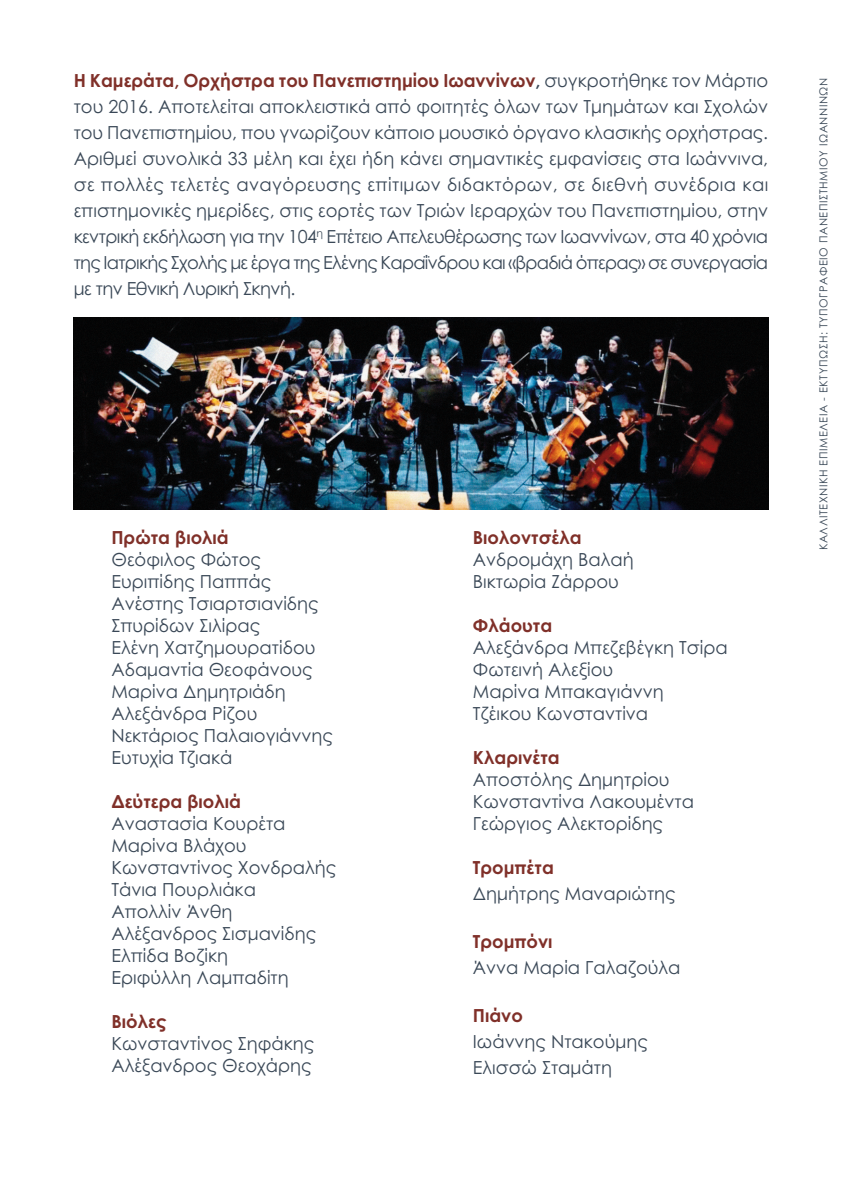
<style>
.page{position:relative;width:842px;height:1191px;background:#fff}
.page>*{position:absolute;margin:0;border:0;box-sizing:border-box;transform-origin:0 0}
.t1{font:18px/22px "Century Gothic";color:#3a4857}
.t2{font:700 18px "Century Gothic";color:#803029}
.t3{font:11px "Century Gothic";letter-spacing:.05em;color:#3a4857}
.s1{font-weight:700;color:#803029}
.s2{font-weight:700}
</style>
<div class="page">
<img style="left:74px;top:317px;width:694px;height:193px">
<p class="t1" style="left:74px;top:68px;width:696px;line-height:26px;text-align:justify"><span class="s1">Η Καμεράτα, Ορχήστρα του Πανεπιστημίου Ιωαννίνων</span><span class="s2">,</span> συγκροτήθηκε τον Μάρτιο του 2016. Αποτελείται αποκλειστικά από φοιτητές όλων των Τμημάτων και Σχολών του Πανεπιστημίου, που γνωρίζουν κάποιο μουσικό όργανο κλασικής ορχήστρας.<br>Αριθμεί συνολικά 33 μέλη και έχει ήδη κάνει σημαντικές εμφανίσεις στα Ιωάννινα, σε πολλές τελετές αναγόρευσης επίτιμων διδακτόρων, σε διεθνή συνέδρια και επιστημονικές ημερίδες, στις εορτές των Τριών Ιεραρχών του Πανεπιστημίου, στην κεντρική εκδήλωση για την 104<sup>η</sup> Επέτειο Απελευθέρωσης των Ιωαννίνων, στα 40 χρόνια της Ιατρικής Σχολής με έργα της Ελένης Καραΐνδρου και «βραδιά όπερας» σε συνεργασία με την Εθνική Λυρική Σκηνή.</p>
<p class="t2" style="left:111px;top:527px;width:119px">Πρώτα βιολιά</p>
<p class="t1" style="left:111px;top:548px;width:223px">Θεόφιλος Φώτος<br>Ευριπίδης Παππάς<br>Ανέστης Τσιαρτσιανίδης<br>Σπυρίδων Σιλίρας<br>Ελένη Χατζημουρατίδου<br>Αδαμαντία Θεοφάνους<br>Μαρίνα Δημητριάδη<br>Αλεξάνδρα Ρίζου<br>Νεκτάριος Παλαιογιάννης<br>Ευτυχία Τζιακά</p>
<p class="t2" style="left:111px;top:791px;width:131px">Δεύτερα βιολιά</p>
<p class="t1" style="left:111px;top:812px;width:226px">Αναστασία Κουρέτα<br>Μαρίνα Βλάχου<br>Κωνσταντίνος Χονδραλής<br>Τάνια Πουρλιάκα<br>Απολλίν Άνθη<br>Αλέξανδρος Σισμανίδης<br>Ελπίδα Βοζίκη<br>Εριφύλλη Λαμπαδίτη</p>
<p class="t2" style="left:111px;top:1011px;width:57px">Βιόλες</p>
<p class="t1" style="left:111px;top:1032px;width:204px">Κωνσταντίνος Σηφάκης<br>Αλέξανδρος Θεοχάρης</p>
<p class="t2" style="left:473px;top:527px;width:110px">Βιολοντσέλα</p>
<p class="t1" style="left:473px;top:548px;width:162px">Ανδρομάχη Βαλαή<br>Βικτωρία Ζάρρου</p>
<p class="t2" style="left:473px;top:615px;width:81px">Φλάουτα</p>
<p class="t1" style="left:473px;top:636px;width:256px">Αλεξάνδρα Μπεζεβέγκη Τσίρα<br>Φωτεινή Αλεξίου<br>Μαρίνα Μπακαγιάννη<br>Τζέικου Κωνσταντίνα</p>
<p class="t2" style="left:473px;top:747px;width:88px">Κλαρινέτα</p>
<p class="t1" style="left:473px;top:768px;width:223px">Αποστόλης Δημητρίου<br>Κωνσταντίνα Λακουμέντα<br>Γεώργιος Αλεκτορίδης</p>
<p class="t2" style="left:473px;top:857px;width:83px">Τρομπέτα</p>
<p class="t1" style="left:473px;top:882px;width:204px">Δημήτρης Μαναριώτης</p>
<p class="t2" style="left:473px;top:931px;width:81px">Τρομπόνι</p>
<p class="t1" style="left:473px;top:956px;width:209px">Άννα Μαρία Γαλαζούλα</p>
<p class="t2" style="left:473px;top:1005px;width:52px">Πιάνο</p>
<p class="t1" style="left:473px;top:1028px;width:176px;line-height:26px">Ιωάννης Ντακούμης<br>Ελισσώ Σταμάτη</p>
<p class="t3" style="left:817px;top:550px;width:474px;rotate:-90deg">ΚΑΛΛΙΤΕΧΝΙΚΗ ΕΠΙΜΕΛΕΙΑ - EKTYΠΩΣH: TYΠOΓPAΦEIO ΠANEΠIΣTHMIOY IΩANNINΩN</p>
</div>
